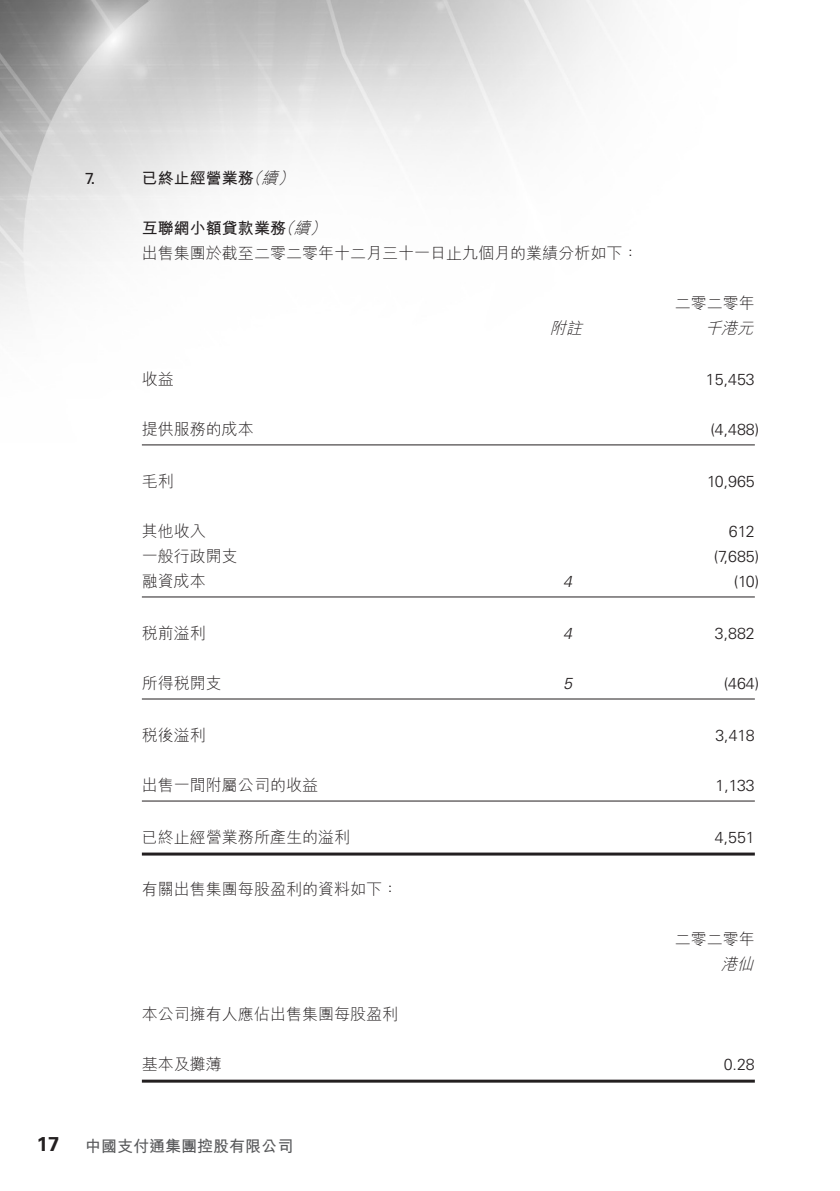
<style>
.page{position:relative;width:840px;height:1191px;background:#fff}
.page>*{position:absolute;margin:0;border:0;box-sizing:border-box;transform-origin:0 0}
.t1{font:700 20px "Univers LT Std";color:#231f20}
.Table_1_Colume{font:300 16px "M Hei HK";color:#231f20}
.Table_1_Colume-2{font:300 16px "Univers LT Std";color:#231f20}
.Body_Text{font:300 16px "M Hei HK";color:#231f20}
.t2{font:700 16px "M Hei HK";color:#57585a}
.Subhead_2{font:700 16px "M Hei HK";color:#231f20}
.Subhead_1{font:700 16px "M Hei HK";color:#231f20}
.Table_1_Colume-3{font:italic 300 16px "M Hei HK";color:#231f20}
.Table_1_Colume-4{font:italic 300 16px "Univers LT Std";color:#231f20}
.Subhead_1-2{font:16px "Univers LT Std";color:#231f20}
.s1{font-weight:300;font-style:italic}
</style>
<div class="page">
<img style="left:0;top:0;width:755px;height:598px">
<hr style="left:142px;top:444px;width:612px;height:1px;background:#231f20">
<hr style="left:142px;top:596px;width:612px;height:1px;background:#231f20">
<hr style="left:142px;top:698px;width:612px;height:1px;background:#231f20">
<hr style="left:142px;top:800px;width:612px;height:1px;background:#231f20">
<hr style="left:142px;top:852px;width:612px;height:3px;background:#231f20">
<hr style="left:142px;top:1079px;width:612px;height:3px;background:#231f20">
<p class="Subhead_1-2" style="left:85px;top:169px;width:12px">7.</p>
<p class="Subhead_1" style="left:142px;top:167px;width:157px">已終止經營業務<span class="s1">（續）</span></p>
<p class="Subhead_2" style="left:142px;top:217px;width:189px">互聯網小額貸款業務<span class="s1">（續）</span></p>
<p class="Body_Text" style="left:142px;top:245px;width:497px">出售集團於截至二零二零年十二月三十一日止九個月的業績分析如下：</p>
<p class="Table_1_Colume" style="left:674px;top:295px;width:81px">二零二零年</p>
<p class="Table_1_Colume-3" style="left:549px;top:320px;width:38px">附註</p>
<p class="Table_1_Colume-3" style="left:704px;top:320px;width:54px">千港元</p>
<p class="Table_1_Colume" style="left:142px;top:370px;width:33px">收益</p>
<p class="Table_1_Colume-2" style="left:705px;top:369px;width:50px">15,453</p>
<p class="Table_1_Colume" style="left:142px;top:420px;width:113px">提供服務的成本</p>
<p class="Table_1_Colume-2" style="left:710px;top:419px;width:50px">(4,488)</p>
<p class="Table_1_Colume" style="left:142px;top:472px;width:33px">毛利</p>
<p class="Table_1_Colume-2" style="left:706px;top:471px;width:49px">10,965</p>
<p class="Table_1_Colume" style="left:142px;top:522px;width:65px">其他收入</p>
<p class="Table_1_Colume-2" style="left:728px;top:521px;width:27px">612</p>
<p class="Table_1_Colume" style="left:142px;top:547px;width:97px">一般行政開支</p>
<p class="Table_1_Colume-2" style="left:713px;top:546px;width:47px">(7,685)</p>
<p class="Table_1_Colume" style="left:142px;top:572px;width:65px">融資成本</p>
<p class="Table_1_Colume-4" style="left:562px;top:571px;width:10px">4</p>
<p class="Table_1_Colume-2" style="left:733px;top:571px;width:27px">(10)</p>
<p class="Table_1_Colume" style="left:142px;top:624px;width:65px">稅前溢利</p>
<p class="Table_1_Colume-4" style="left:562px;top:623px;width:10px">4</p>
<p class="Table_1_Colume-2" style="left:714px;top:623px;width:42px">3,882</p>
<p class="Table_1_Colume" style="left:142px;top:674px;width:81px">所得稅開支</p>
<p class="Table_1_Colume-4" style="left:562px;top:673px;width:10px">5</p>
<p class="Table_1_Colume-2" style="left:723px;top:673px;width:37px">(464)</p>
<p class="Table_1_Colume" style="left:142px;top:726px;width:65px">稅後溢利</p>
<p class="Table_1_Colume-2" style="left:715px;top:725px;width:41px">3,418</p>
<p class="Table_1_Colume" style="left:142px;top:776px;width:177px">出售一間附屬公司的收益</p>
<p class="Table_1_Colume-2" style="left:715px;top:775px;width:41px">1,133</p>
<p class="Table_1_Colume" style="left:142px;top:828px;width:209px">已終止經營業務所產生的溢利</p>
<p class="Table_1_Colume-2" style="left:714px;top:827px;width:42px">4,551</p>
<p class="Body_Text" style="left:142px;top:880px;width:257px">有關出售集團每股盈利的資料如下：</p>
<p class="Table_1_Colume" style="left:674px;top:930px;width:81px">二零二零年</p>
<p class="Table_1_Colume-3" style="left:720px;top:955px;width:38px">港仙</p>
<p class="Table_1_Colume" style="left:142px;top:1005px;width:257px">本公司擁有人應佔出售集團每股盈利</p>
<p class="Table_1_Colume" style="left:142px;top:1055px;width:81px">基本及攤薄</p>
<p class="Table_1_Colume-2" style="left:723px;top:1054px;width:33px">0.28</p>
<p class="t1" style="left:37px;top:1132px;width:24px">17</p>
<p class="t2" style="left:85px;top:1134px;width:209px">中國支付通集團控股有限公司</p>
</div>
